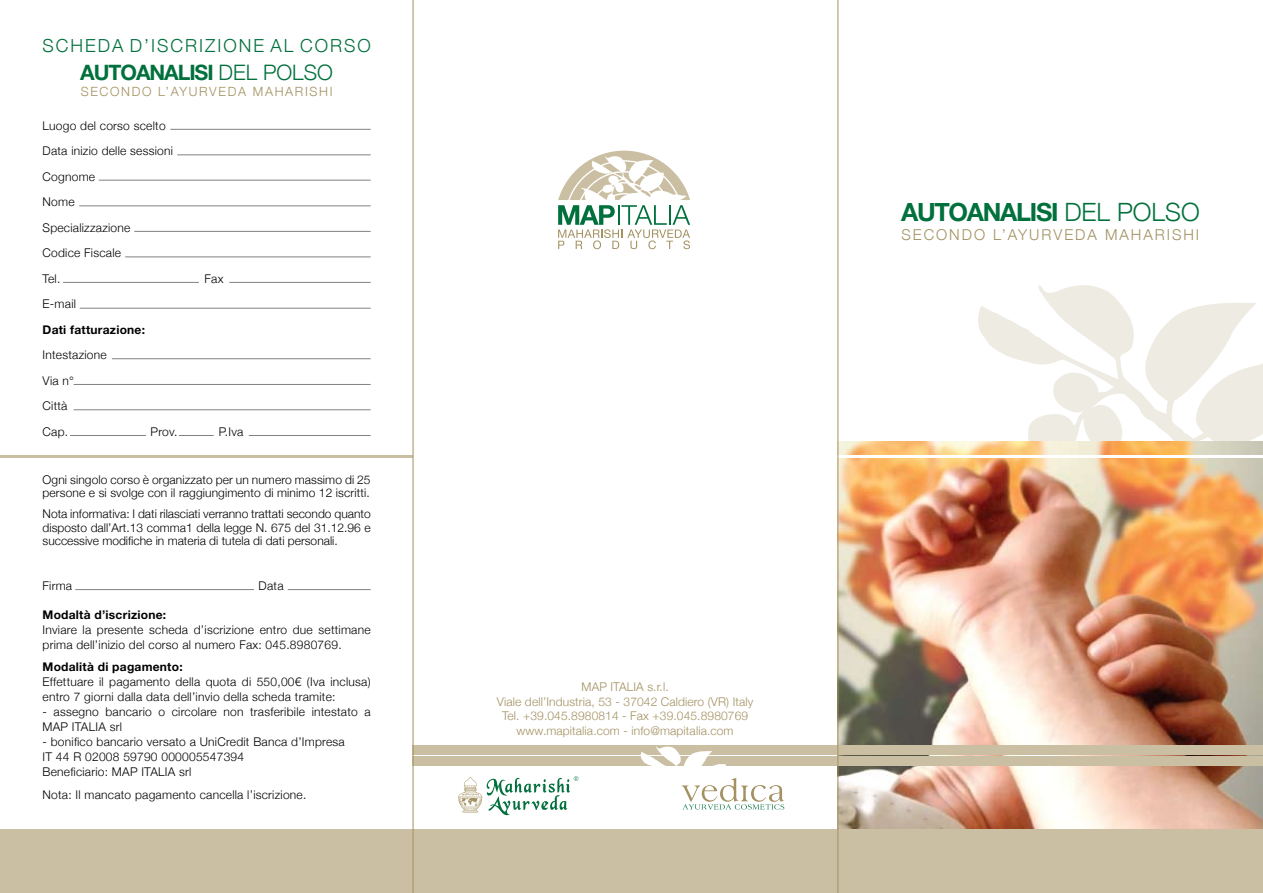
<style>
.page{position:relative;width:1263px;height:893px;background:#fff}
.page>*{position:absolute;margin:0;border:0;box-sizing:border-box;transform-origin:0 0}
.t1{font:700 25.2px "Helvetica Neue";letter-spacing:-.05em;color:#00703c}
.t2{font:700 21.3px "Helvetica Neue";letter-spacing:-.05em;color:#00703c}
.t3{font:300 18px "Helvetica Neue";letter-spacing:.11em;color:#00703c}
.t4{font:300 15px "Helvetica Neue";letter-spacing:.13em;color:#a39161}
.t5{font:300 12.75px "Helvetica Neue";letter-spacing:.13em;color:#a39161}
.t6{font:300 12px/25.5px "Helvetica Neue";letter-spacing:.02em;color:#000}
.t7{font:300 12px/14.5px "Helvetica Neue";letter-spacing:.01em;color:#a39161;text-align:center}
.t8{font:700 12px "Helvetica Neue";letter-spacing:.02em;color:#000}
.s1{font-weight:300}
</style>
<div class="page">
<svg style="left:972px;top:285px;width:291px;height:157px"></svg>
<img style="left:839px;top:442px;width:424px;height:388px">
<div style="left:412px;top:746px;width:851px;height:9px;background:#cbbfa3"></div>
<div style="left:412px;top:757px;width:851px;height:9px;background:#cbbfa3"></div>
<svg style="left:458px;top:776px;width:120px;height:39px"></svg>
<svg style="left:639px;top:745px;width:145px;height:64px"></svg>
<svg style="left:558px;top:151px;width:132px;height:98px"></svg>
<div style="left:0;top:830px;width:1263px;height:63px;background:#cbbfa3"></div>
<hr style="left:832px;top:455px;width:431px;height:2px;background:#fff">
<hr style="left:0;top:455px;width:412px;height:2px;background:#cbbfa3">
<hr style="left:170px;top:129px;width:201px;height:1px;background:#808285">
<hr style="left:177px;top:154px;width:194px;height:1px;background:#808285">
<hr style="left:99px;top:180px;width:272px;height:1px;background:#808285">
<hr style="left:79px;top:205px;width:292px;height:1px;background:#808285">
<hr style="left:134px;top:231px;width:237px;height:1px;background:#808285">
<hr style="left:125px;top:256px;width:246px;height:1px;background:#808285">
<hr style="left:80px;top:308px;width:291px;height:1px;background:#808285">
<hr style="left:112px;top:358px;width:259px;height:1px;background:#808285">
<hr style="left:74px;top:384px;width:297px;height:1px;background:#808285">
<hr style="left:74px;top:409px;width:297px;height:1px;background:#808285">
<hr style="left:249px;top:435px;width:122px;height:1px;background:#808285">
<hr style="left:288px;top:589px;width:83px;height:1px;background:#808285">
<hr style="left:75px;top:589px;width:179px;height:1px;background:#808285">
<hr style="left:179px;top:435px;width:35px;height:1px;background:#808285">
<hr style="left:70px;top:435px;width:76px;height:1px;background:#808285">
<hr style="left:229px;top:282px;width:142px;height:1px;background:#808285">
<hr style="left:63px;top:282px;width:136px;height:1px;background:#808285">
<hr style="left:838px;top:0;width:1px;height:893px;background:#a39161">
<hr style="left:413px;top:0;width:1px;height:893px;background:#a39161">
<h3 class="t3" style="left:43px;top:35px;width:330px">SCHEDA D’ISCRIZIONE AL CORSO</h3>
<h2 class="t2" style="left:80px;top:59px;width:254px">AUTOANALISI <span class="s1">DEL POLSO</span></h2>
<p class="t5" style="left:81px;top:84px;width:253px">SECONDO L’AYURVEDA MAHARISHI</p>
<p class="t6" style="left:43px;top:113px;width:132px">Luogo del corso scelto<br>Data inizio delle sessioni<br>Cognome<br>Nome<br>Specializzazione<br>Codice Fiscale<br>Tel.</p>
<p class="t6" style="left:205px;top:266px;width:20px">Fax</p>
<p class="t6" style="left:43px;top:291px;width:35px">E-mail</p>
<p class="t8" style="left:43px;top:322px;width:104px">Dati fatturazione:</p>
<p class="t6" style="left:43px;top:342px;width:66px">Intestazione<br>Via n°<br>Città<br>Cap.</p>
<p class="t6" style="left:151px;top:419px;width:28px">Prov.</p>
<p class="t6" style="left:219px;top:419px;width:26px">P.Iva</p>
<p class="t6" style="left:43px;top:472px;width:330px;line-height:13.5px">Ogni singolo corso è organizzato per un numero massimo di 25 persone e si svolge con il raggiungimento di minimo 12 iscritti.</p>
<p class="t6" style="left:43px;top:507px;width:330px;line-height:13.5px;text-align:justify">Nota informativa: I dati rilasciati verranno trattati secondo quanto disposto dall’Art.13 comma1 della legge N. 675 del 31.12.96 e successive modifiche in materia di tutela di dati personali.</p>
<p class="t6" style="left:43px;top:573px;width:31px">Firma</p>
<p class="t6" style="left:259px;top:573px;width:26px">Data</p>
<p class="t8" style="left:43px;top:607px;width:125px">Modaltà d’iscrizione:</p>
<p class="t6" style="left:43px;top:622px;width:330px;line-height:15px">Inviare la presente scheda d’iscrizione entro due settimane prima dell’inizio del corso al numero Fax: 045.8980769.</p>
<p class="t8" style="left:43px;top:659px;width:142px">Modalità di pagamento:</p>
<p class="t6" style="left:43px;top:674px;width:329px;line-height:15px">Effettuare il pagamento della quota di 550,00€ (Iva inclusa) entro 7 giorni dalla data dell’invio della scheda tramite:</p>
<p class="t6" style="left:43px;top:704px;width:330px;line-height:15px">- assegno bancario o circolare non trasferibile intestato a<br>MAP ITALIA srl</p>
<p class="t6" style="left:43px;top:734px;width:304px;line-height:15px">- bonifico bancario versato a UniCredit Banca d’Impresa<br>IT 44 R 02008 59790 000005547394<br>Beneficiario: MAP ITALIA srl</p>
<p class="t6" style="left:43px;top:781px;width:265px">Nota: Il mancato pagamento cancella l’iscrizione.</p>
<p class="t7" style="left:497px;top:679px;width:258px">MAP ITALIA s.r.l.<br>Viale dell’Industria, 53 - 37042 Caldiero (VR) Italy Tel. +39.045.8980814 - Fax +39.045.8980769 www.mapitalia.com - info@mapitalia.com</p>
<h1 class="t1" style="left:901px;top:197px;width:300px">AUTOANALISI <span class="s1">DEL POLSO</span></h1>
<p class="t4" style="left:901px;top:226px;width:299px">SECONDO L’AYURVEDA MAHARISHI</p>
</div>
